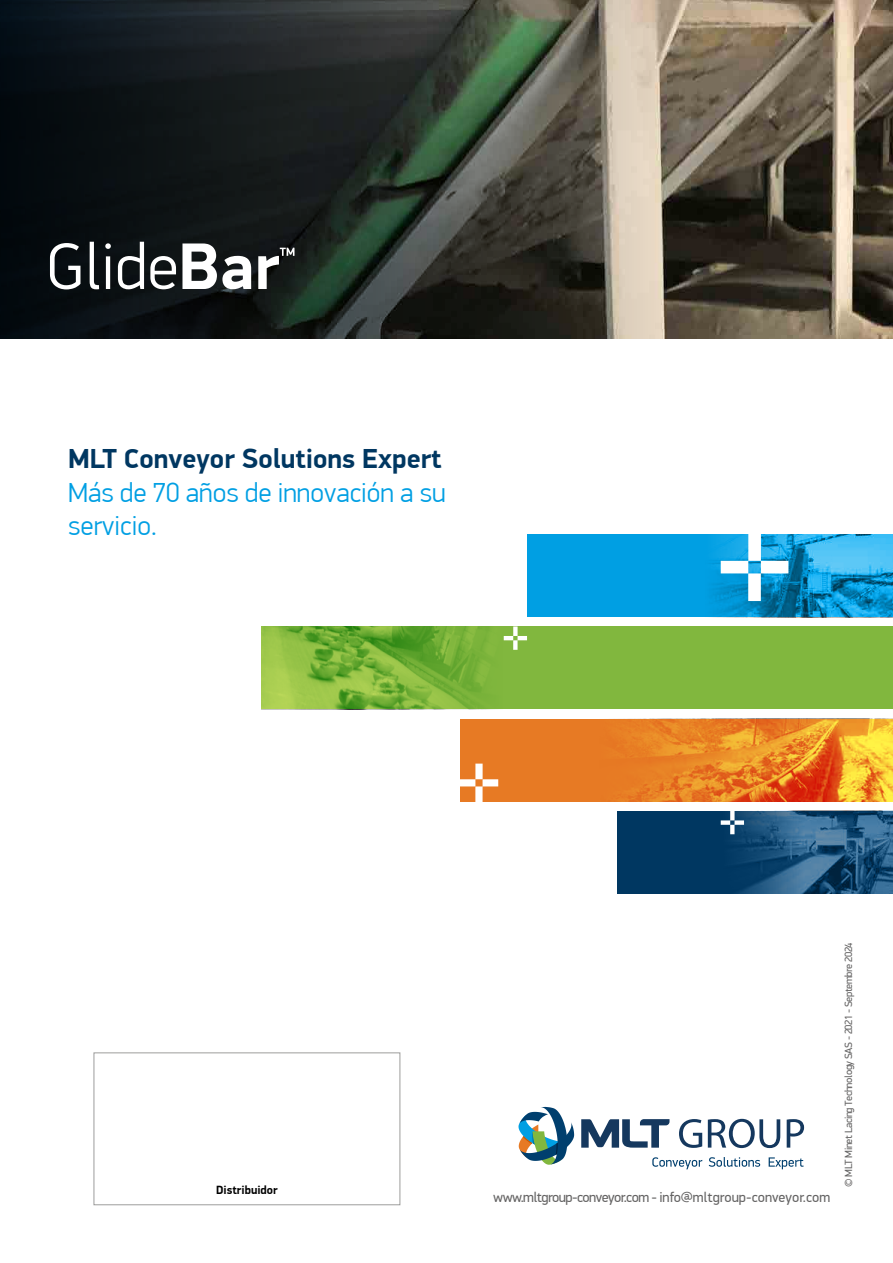
<style>
.page{position:relative;width:893px;height:1263px;background:#fff}
.page>*{position:absolute;margin:0;border:0;box-sizing:border-box;transform-origin:0 0}
.t1{font:300 27.6px/33.2px "PF Din Display Pro";color:#009fe3}
.t2{font:700 27.6px "PF Din Display Pro";color:#003761}
.t3{font:14.25px "PF Din Display Pro";letter-spacing:-.02em;color:#646363}
.t4{font:700 12px "PF Din Display Pro";color:#000}
.t5{font:10.5px "PF Din Display Pro";letter-spacing:-.04em;color:#646363}
</style>
<div class="page">
<div style="left:94px;top:1052px;width:306px;height:153px;border:1px solid #9d9d9c"></div>
<svg style="left:652px;top:1157px;width:50px;height:12px"></svg>
<svg style="left:709px;top:1157px;width:51px;height:10px"></svg>
<svg style="left:769px;top:1157px;width:35px;height:12px"></svg>
<svg style="left:518px;top:1107px;width:56px;height:58px"></svg>
<svg style="left:679px;top:1119px;width:23px;height:29px"></svg>
<svg style="left:708px;top:1119px;width:72px;height:29px"></svg>
<svg style="left:787px;top:1119px;width:17px;height:28px"></svg>
<svg style="left:581px;top:1119px;width:88px;height:29px"></svg>
<div style="left:527px;top:534px;width:366px;height:83px;background:#009fe3"></div>
<img style="left:712px;top:534px;width:181px;height:83px">
<div style="left:618px;top:811px;width:275px;height:83px;background:#003761"></div>
<img style="left:730px;top:811px;width:163px;height:83px">
<div style="left:460px;top:719px;width:433px;height:83px;background:#e77a24"></div>
<img style="left:622px;top:719px;width:271px;height:83px">
<div style="left:261px;top:626px;width:632px;height:83px;background:#81b73e"></div>
<img style="left:261px;top:626px;width:266px;height:83px">
<svg style="left:721px;top:534px;width:67px;height:67px"></svg>
<svg style="left:460px;top:764px;width:38px;height:38px"></svg>
<div style="left:721px;top:820px;width:9px;height:5px;background:#fff"></div>
<div style="left:730px;top:811px;width:5px;height:9px;background:#fff"></div>
<div style="left:734px;top:820px;width:10px;height:5px;background:#fff"></div>
<svg style="left:730px;top:825px;width:4px;height:9px"></svg>
<div style="left:513px;top:626px;width:5px;height:10px;background:#fff"></div>
<svg style="left:504px;top:636px;width:23px;height:4px"></svg>
<div style="left:513px;top:640px;width:5px;height:10px;background:#fff"></div>
<img style="left:681px;top:0;width:212px;height:339px">
<svg style="left:0;top:0;width:681px;height:339px;background:#353934"></svg>
<svg style="left:50px;top:243px;width:30px;height:46px"></svg>
<svg style="left:90px;top:242px;width:9px;height:47px"></svg>
<svg style="left:105px;top:243px;width:6px;height:46px"></svg>
<svg style="left:118px;top:242px;width:26px;height:47px"></svg>
<svg style="left:150px;top:256px;width:26px;height:33px"></svg>
<svg style="left:182px;top:243px;width:69px;height:46px"></svg>
<svg style="left:258px;top:248px;width:36px;height:41px"></svg>
<h1 class="t2" style="left:68px;top:442px;width:375px">MLT Conveyor Solutions Expert</h1>
<h1 class="t1" style="left:68px;top:476px;width:379px">Más de 70 años de innovación a su servicio.</h1>
<p class="t4" style="left:216px;top:1183px;width:63px">Distribuidor</p>
<p class="t3" style="left:493px;top:1188px;width:338px">www.mltgroup-conveyor.com - info@mltgroup-conveyor.com</p>
<p class="t5" style="left:842px;top:1186px;width:246px;rotate:-90deg">© MLT Minet Lacing Technology SAS - 2021 - Septembre 2024</p>
</div>
